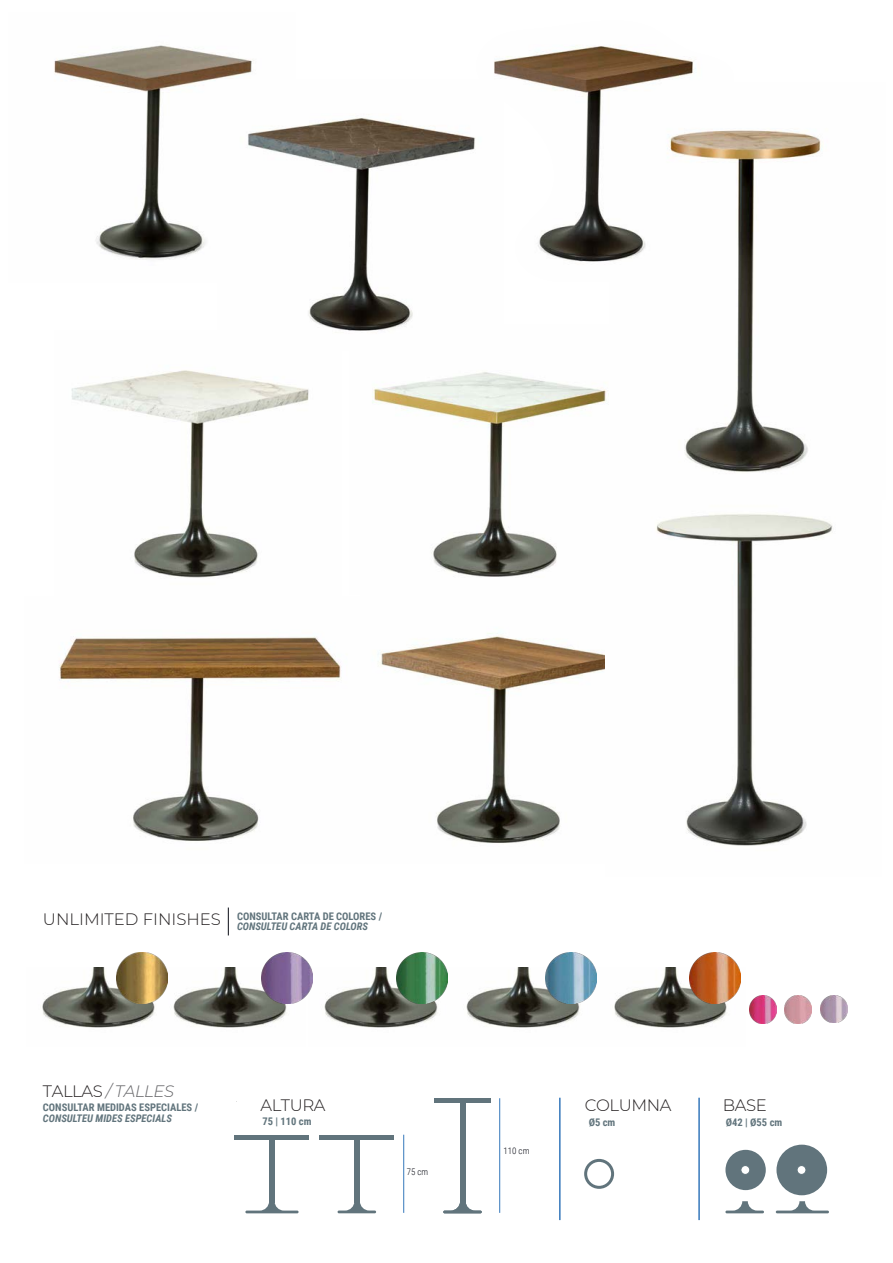
<style>
.page{position:relative;width:893px;height:1263px;background:#fff}
.page>*{position:absolute;margin:0;border:0;box-sizing:border-box;transform-origin:0 0}
.t1{font:300 16.5px "Montserrat";letter-spacing:-.025em;color:#231f20}
.t2{font:italic 300 16.5px "Montserrat";letter-spacing:-.025em;color:#636366}
.t3{font:700 10.5px/10.5px "Roboto Condensed";color:#61747c}
.t4{font:italic 700 10.5px "Roboto Condensed";color:#61747c}
.t5{font:300 9px "Roboto Condensed";color:#0a0c15}
.s1{font-family:"Montserrat";font-weight:300;font-size:16.5px;color:#231f20}
.s2{font-style:italic}
.s3{font-style:normal;color:#231f20}
</style>
<div class="page">
<img style="left:59px;top:637px;width:282px;height:204px">
<img style="left:378px;top:633px;width:227px;height:210px">
<img style="left:71px;top:370px;width:238px;height:208px">
<img style="left:372px;top:372px;width:237px;height:205px">
<img style="left:606px;top:460px;width:227px;height:386px">
<img style="left:54px;top:45px;width:200px;height:215px">
<img style="left:217px;top:80px;width:257px;height:251px">
<div style="left:434px;top:1098px;width:57px;height:5px;background:#61747c"></div>
<div style="left:234px;top:1135px;width:75px;height:5px;background:#61747c"></div>
<div style="left:460px;top:1102px;width:6px;height:101px;background:#61747c"></div>
<svg style="left:443px;top:1203px;width:39px;height:10px"></svg>
<svg style="left:725px;top:1201px;width:39px;height:12px"></svg>
<svg style="left:338px;top:1203px;width:38px;height:10px"></svg>
<svg style="left:245px;top:1203px;width:54px;height:10px"></svg>
<svg style="left:776px;top:1201px;width:53px;height:12px"></svg>
<div style="left:269px;top:1138px;width:6px;height:65px;background:#61747c"></div>
<hr style="left:403px;top:1135px;width:1px;height:78px;background:#3678bb">
<hr style="left:499px;top:1098px;width:1px;height:115px;background:#3678bb">
<div style="left:319px;top:1135px;width:75px;height:5px;background:#61747c"></div>
<div style="left:354px;top:1138px;width:6px;height:65px;background:#61747c"></div>
<img style="left:610px;top:130px;width:223px;height:369px">
<img style="left:474px;top:45px;width:261px;height:236px">
<img style="left:42px;top:967px;width:113px;height:61px">
<img style="left:173px;top:967px;width:122px;height:61px">
<img style="left:312px;top:967px;width:136px;height:61px">
<img style="left:466px;top:967px;width:275px;height:61px">
<img style="left:117px;top:952px;width:51px;height:51px">
<img style="left:261px;top:952px;width:51px;height:51px">
<img style="left:545px;top:952px;width:51px;height:51px">
<img style="left:397px;top:952px;width:50px;height:51px">
<img style="left:689px;top:952px;width:51px;height:51px">
<img style="left:820px;top:995px;width:28px;height:28px">
<img style="left:749px;top:996px;width:28px;height:27px">
<img style="left:784px;top:996px;width:28px;height:27px">
<svg style="left:228px;top:907px;width:1px;height:28px"></svg>
<div style="left:584px;top:1159px;width:30px;height:30px;border:3px solid #61747c;border-radius:13px"></div>
<hr style="left:559px;top:1098px;width:2px;height:122px;background:#3678bb">
<hr style="left:698px;top:1098px;width:2px;height:122px;background:#3678bb">
<div style="left:725px;top:1150px;width:41px;height:40px;background:#61747c;border-radius:20px"></div>
<div style="left:741px;top:1165px;width:9px;height:9px;background:#fff;border-radius:4px"></div>
<div style="left:740px;top:1165px;width:10px;height:10px;border:1px solid #61747c;border-radius:4px"></div>
<div style="left:776px;top:1145px;width:51px;height:50px;background:#61747c;border-radius:25px"></div>
<div style="left:797px;top:1165px;width:9px;height:9px;background:#fff;border-radius:4px"></div>
<div style="left:797px;top:1165px;width:9px;height:10px;border:1px solid #61747c;border-radius:4px"></div>
<p class="t3" style="left:237px;top:910px;width:147px;text-indent:-194px"><span class="s1">UNLIMITED FINISHES</span> CONSULTAR CARTA DE COLORES /<br><span class="s2">CONSULTEU CARTA DE COLORS</span></p>
<h1 class="t2" style="left:43px;top:1079px;width:133px"><span class="s3">TALLAS</span> / TALLES</h1>
<p class="t3" style="left:43px;top:1102px;width:157px">CONSULTAR MEDIDAS ESPECIALES /</p>
<p class="t4" style="left:43px;top:1110px;width:131px">CONSULTEU MIDES ESPECIALS</p>
<h1 class="t1" style="left:260px;top:1094px;width:67px">ALTURA</h1>
<p class="t3" style="left:262px;top:1116px;width:51px">75 | 110 cm</p>
<p class="t5" style="left:407px;top:1165px;width:23px">75 cm</p>
<p class="t5" style="left:503px;top:1145px;width:28px">110 cm</p>
<h1 class="t1" style="left:585px;top:1094px;width:88px">COLUMNA</h1>
<p class="t3" style="left:589px;top:1116px;width:28px">Ø5 cm</p>
<h1 class="t1" style="left:723px;top:1094px;width:45px">BASE</h1>
<p class="t3" style="left:726px;top:1116px;width:58px">Ø42 | Ø55 cm</p>
</div>
